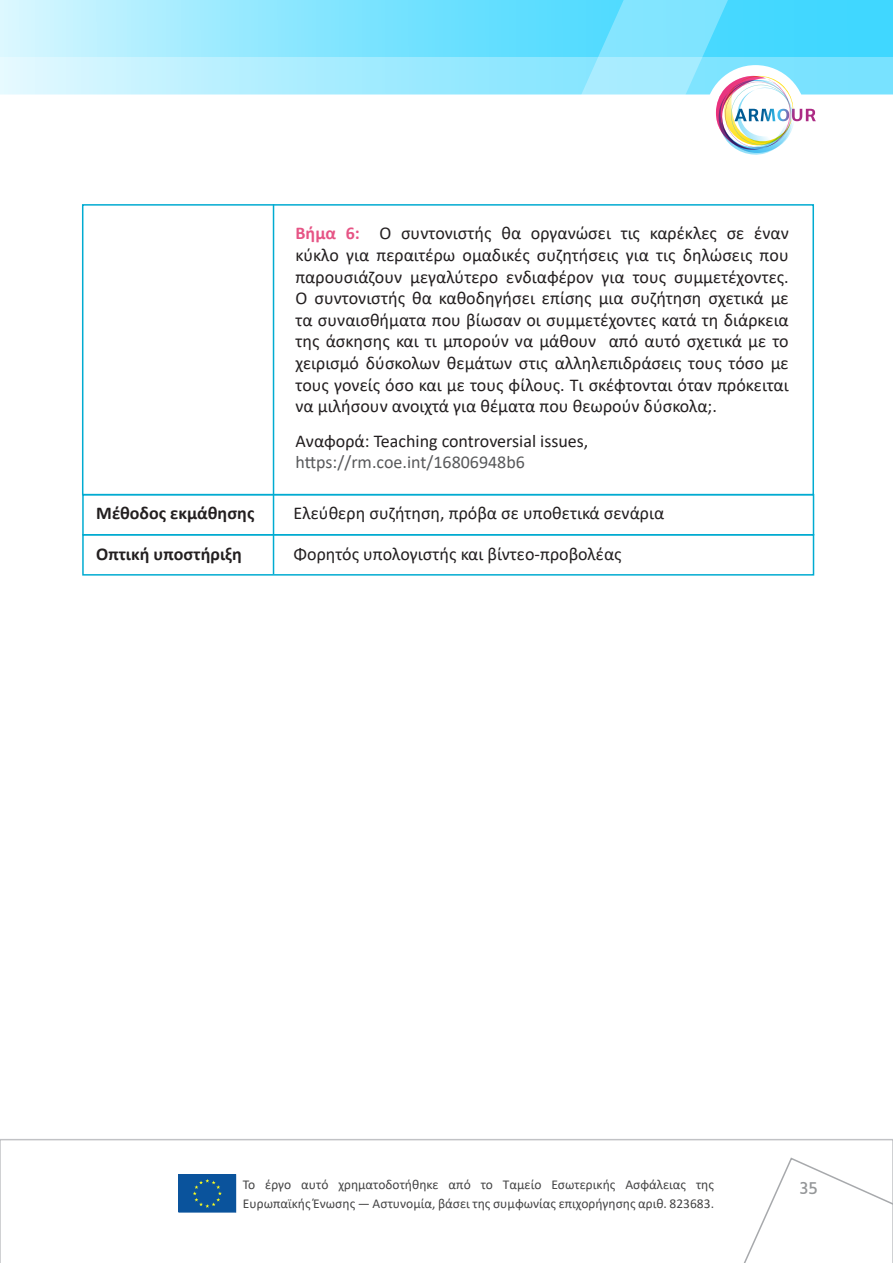
<style>
.page{position:relative;width:893px;height:1263px;background:#fff}
.page>*{position:absolute;margin:0;border:0;box-sizing:border-box;transform-origin:0 0}
.t1{font:18px/21.6px "Calibri";color:#231f20;text-align:justify}
.t2{font:700 18px "Calibri";color:#231f20}
.t3{font:18px "Calibri";color:#58595b}
.t4{font:500 18px "Hind";color:#949698}
.t5{font:13.5px/19.2px "Calibri";color:#444445}
.s1{font-weight:700;color:#e65485}
</style>
<div class="page">
<svg style="left:0;top:1139px;width:893px;height:123px"></svg>
<svg style="left:0;top:0;width:893px;height:57px;background:#a2ebff"></svg>
<svg style="left:0;top:57px;width:893px;height:38px;background:#bef1ff"></svg>
<svg style="left:625px;top:1156px;width:268px;height:106px"></svg>
<svg style="left:349px;top:0;width:515px;height:576px"></svg>
<div style="left:705px;top:65px;width:101px;height:100px;background:#fff;border-radius:50%"></div>
<img style="left:716px;top:76px;width:100px;height:79px">
<svg style="left:178px;top:1174px;width:58px;height:39px;background:#125999"></svg>
<div style="left:82px;top:204px;width:732px;height:291px;border:2px solid #00abd1"></div>
<hr style="left:273px;top:204px;width:1px;height:370px;background:#00abd1">
<div style="left:82px;top:494px;width:732px;height:41px;border:2px solid #00abd1"></div>
<div style="left:82px;top:534px;width:732px;height:42px;border:2px solid #00abd1"></div>
<p class="t1" style="left:296px;top:222px;width:495px"><span class="s1">Βήμα 6:</span> Ο συντονιστής θα οργανώσει τις καρέκλες σε έναν κύκλο για περαιτέρω ομαδικές συζητήσεις για τις δηλώσεις που παρουσιάζουν μεγαλύτερο ενδιαφέρον για τους συμμετέχοντες.<br>Ο συντονιστής θα καθοδηγήσει επίσης μια συζήτηση σχετικά με τα συναισθήματα που βίωσαν οι συμμετέχοντες κατά τη διάρκεια της άσκησης και τι μπορούν να μάθουν από αυτό σχετικά με το χειρισμό δύσκολων θεμάτων στις αλληλεπιδράσεις τους τόσο με τους γονείς όσο και με τους φίλους. Τι σκέφτονται όταν πρόκειται να μιλήσουν ανοιχτά για θέματα που θεωρούν δύσκολα;.</p>
<p class="t1" style="left:296px;top:429px;width:294px">Αναφορά: Teaching controversial issues,</p>
<p class="t3" style="left:296px;top:450px;width:231px">https://rm.coe.int/16806948b6</p>
<p class="t2" style="left:96px;top:501px;width:160px">Μέθοδος εκμάθησης</p>
<p class="t1" style="left:294px;top:502px;width:372px">Ελεύθερη συζήτηση, πρόβα σε υποθετικά σενάρια</p>
<p class="t2" style="left:96px;top:541px;width:147px">Οπτική υποστήριξη</p>
<p class="t1" style="left:294px;top:543px;width:329px">Φορητός υπολογιστής και βίντεο-προβολέας</p>
<p class="t5" style="left:243px;top:1174px;width:473px">Το έργο αυτό χρηματοδοτήθηκε από το Ταμείο Εσωτερικής Ασφάλειας της<br>Ευρωπαϊκής Ένωσης — Αστυνομία, βάσει της συμφωνίας επιχορήγησης αριθ. 823683.</p>
<p class="t4" style="left:800px;top:1176px;width:19px">35</p>
</div>
